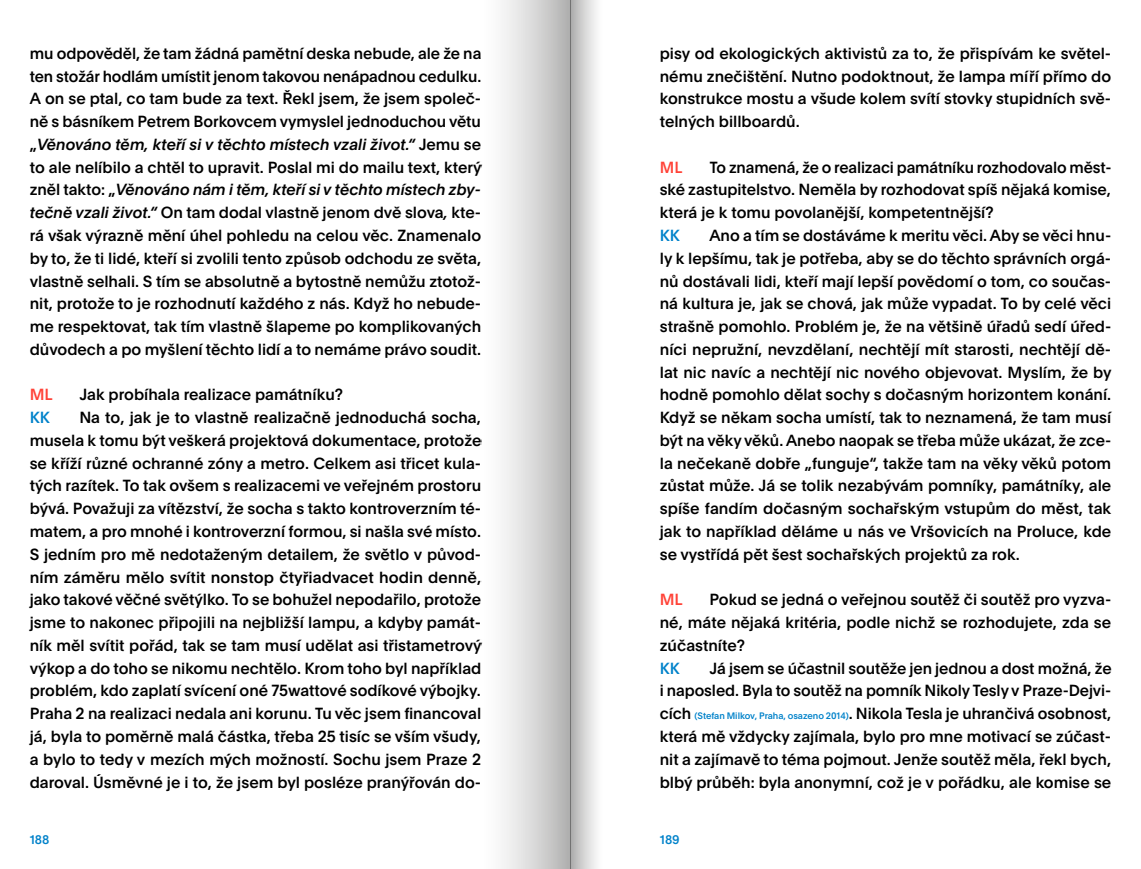
<style>
.page{position:relative;width:1141px;height:869px;background:#fff}
.page>*{position:absolute;margin:0;border:0;box-sizing:border-box;transform-origin:0 0}
.t1{font:500 15.75px/22.8px "Plain";color:#000;text-align:justify}
.t2{font:500 15.75px "Plain";color:#ff4338}
.t3{font:500 15.75px "Plain";color:#0082ca}
.t4{font:500 12.25px "Plain";color:#0082ca}
.s1{font-style:italic}
.s2{font-size:9.1px;color:#0082ca}
</style>
<div class="page">
<svg style="left:570px;top:0;width:27px;height:868px"></svg>
<div style="left:481px;top:0;width:89px;height:868px;background:linear-gradient(to right,#fff,#b5b5b5)"></div>
<p class="t1" style="left:30px;top:41px;width:453px">mu odpověděl, že tam žádná pamětní deska nebude, ale že na ten stožár hodlám umístit jenom takovou nenápadnou cedulku.<br>A on se ptal, co tam bude za text. Řekl jsem, že jsem společ&shy;ně s básníkem Petrem Borkovcem vymyslel jednoduchou větu „<span class="s1">Věnováno těm, kteří si v těchto místech vzali život.“</span> Jemu se to ale nelíbilo a chtěl to upravit. Poslal mi do mailu text, který zněl takto: „<span class="s1">Věnováno nám i těm, kteří si v těchto místech zby&shy;tečně vzali život.“</span> On tam dodal vlastně jenom dvě slova<span class="s1">,</span> kte&shy;rá však výrazně mění úhel pohledu na celou věc. Znamenalo by to, že ti lidé, kteří si zvolili tento způsob odchodu ze světa, vlastně selhali. S tím se absolutně a bytostně nemůžu ztotož&shy;nit, protože to je rozhodnutí každého z nás. Když ho nebude&shy;me respektovat, tak tím vlastně šlapeme po komplikovaných důvodech a po myšlení těchto lidí a to nemáme právo soudit.</p>
<p class="t2" style="left:30px;top:383px;width:25px">ML</p>
<p class="t1" style="left:79px;top:382px;width:265px">Jak probíhala realizace památníku?</p>
<p class="t3" style="left:30px;top:406px;width:21px">KK</p>
<p class="t1" style="left:30px;top:405px;width:453px;text-indent:50px">Na to, jak je to vlastně realizačně jednoduchá socha, musela k tomu být veškerá projektová dokumentace, protože se kříží různé ochranné zóny a metro. Celkem asi třicet kula&shy;tých razítek. To tak ovšem s realizacemi ve veřejném prostoru bývá. Považuji za vítězství, že socha s takto kontroverzním té&shy;matem, a pro mnohé i kontroverzní formou, si našla své místo.<br>S jedním pro mě nedotaženým detailem, že světlo v původ&shy;ním záměru mělo svítit nonstop čtyřiadvacet hodin denně, jako takové věčné světýlko. To se bohužel nepodařilo, protože jsme to nakonec připojili na nejbližší lampu, a kdyby památ&shy;ník měl svítit pořád, tak se tam musí udělat asi třistametrový výkop a do toho se nikomu nechtělo. Krom toho byl například problém, kdo zaplatí svícení oné 75wattové sodíkové výbojky.<br>Praha 2 na realizaci nedala ani korunu. Tu věc jsem financoval já, byla to poměrně malá částka, třeba 25 tisíc se vším všudy, a bylo to tedy v mezích mých možností. Sochu jsem Praze 2 daroval. Úsměvné je i to, že jsem byl posléze pranýřován do-</p>
<p class="t1" style="left:660px;top:41px;width:453px">pisy od ekologických aktivistů za to, že přispívám ke světel&shy;nému znečištění. Nutno podoktnout, že lampa míří přímo do konstrukce mostu a všude kolem svítí stovky stupidních svě&shy;telných billboardů.</p>
<p class="t2" style="left:660px;top:156px;width:24px">ML</p>
<p class="t1" style="left:660px;top:155px;width:453px;text-indent:50px">To znamená, že o realizaci památníku rozhodovalo měst&shy;ské zastupitelstvo. Neměla by rozhodovat spíš nějaká komise, která je k tomu povolanější, kompetentnější?</p>
<p class="t3" style="left:660px;top:224px;width:21px">KK</p>
<p class="t1" style="left:660px;top:223px;width:453px;text-indent:50px">Ano a tím se dostáváme k meritu věci. Aby se věci hnu&shy;ly k lepšímu, tak je potřeba, aby se do těchto správních orgá&shy;nů dostávali lidi, kteří mají lepší povědomí o tom, co součas&shy;ná kultura je, jak se chová, jak může vypadat. To by celé věci strašně pomohlo. Problém je, že na většině úřadů sedí úřed&shy;níci nepružní, nevzdělaní, nechtějí mít starosti, nechtějí dě&shy;lat nic navíc a nechtějí nic nového objevovat. Myslím, že by hodně pomohlo dělat sochy s dočasným horizontem konání.<br>Když se někam socha umístí, tak to neznamená, že tam musí být na věky věků. Anebo naopak se třeba může ukázat, že zce&shy;la nečekaně dobře „funguje“, takže tam na věky věků potom zůstat může. Já se tolik nezabývám pomníky, památníky, ale spíše fandím dočasným sochařským vstupům do měst, tak jak to například děláme u nás ve Vršovicích na Proluce, kde se vystřídá pět šest sochařských projektů za rok.</p>
<p class="t2" style="left:660px;top:588px;width:25px">ML</p>
<p class="t1" style="left:660px;top:587px;width:453px;text-indent:50px">Pokud se jedná o veřejnou soutěž či soutěž pro vyzva&shy;né, máte nějaká kritéria, podle nichž se rozhodujete, zda se zúčastníte?</p>
<p class="t3" style="left:660px;top:656px;width:21px">KK</p>
<p class="t1" style="left:660px;top:655px;width:453px;text-indent:50px">Já jsem se účastnil soutěže jen jednou a dost možná, že i naposled. Byla to soutěž na pomník Nikoly Tesly v Praze-Dejvi&shy;cích <span class="s2">(Stefan Milkov, Praha, osazeno 2014)</span>. Nikola Tesla je uhrančivá osobnost, která mě vždycky zajímala, bylo pro mne motivací se zúčast&shy;nit a zajímavě to téma pojmout. Jenže soutěž měla, řekl bych, blbý průběh: byla anonymní, což je v pořádku, ale komise se</p>
<p class="t4" style="left:30px;top:830px;width:21px">188</p>
<p class="t4" style="left:660px;top:830px;width:21px">189</p>
</div>
